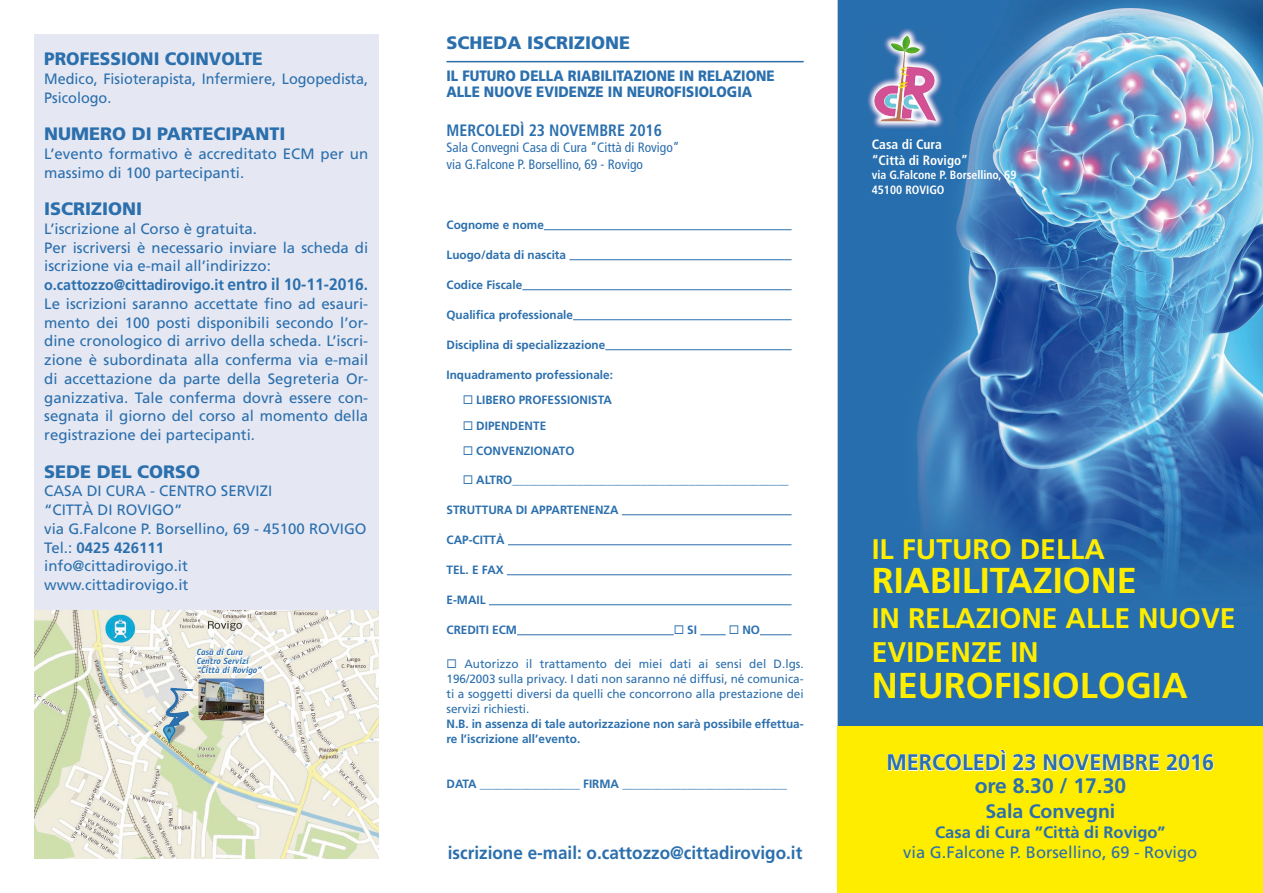
<style>
.page{position:relative;width:1263px;height:893px;background:#fff}
.page>*{position:absolute;margin:0;border:0;box-sizing:border-box;transform-origin:0 0}
.t1{font:700 36px "Frutiger";color:#ffed00}
.t2{font:700 28.35px/34.7px "Frutiger";color:#ffed00}
.t3{font:700 22.5px "Frutiger";color:#2b6fad;scale:.96 1}
.t4{font:700 21px "Frutiger";color:#2b6fad}
.t5{font:700 19.5px "Frutiger";color:#2b6fad}
.t6{font:900 18px "Frutiger";color:#2b6fad}
.t7{font:700 18px "Frutiger";color:#2b6fad;scale:.95 1}
.t8{font:900 18px "Frutiger";color:#2b6fad;scale:.96 1}
.t9{font:16.5px "Frutiger";color:#2b6fad}
.t10{font:700 16.5px "Frutiger";color:#2b6fad}
.t11{font:700 condensed 16.5px "Frutiger";color:#2b6fad;scale:.96 1}
.t12{font:15px/18.8px "Frutiger";color:#2b6fad}
.t13{font:900 15px/16.5px "Frutiger";color:#2b6fad;scale:.89 1}
.t14{font:15px/18.8px "Frutiger";color:#2b6fad;scale:.96 1}
.t15{font:condensed 13.5px/16.5px "Frutiger";color:#2b6fad}
.t16{font:700 condensed 13.5px/16.2px "Frutiger";color:#fff}
.t17{font:700 12px/15px "Frutiger";color:#2b6fad}
.t18{font:12px/15px "Frutiger";color:#2b6fad;text-align:justify}
.t19{font:700 condensed 12px/14.4px "Frutiger";color:#fff}
.t20{font:italic 700 9px/9px "Officina Sans";color:#2b6fad}
.s1{font-weight:700}
.s2{font-weight:700;font-size:16.5px}
</style>
<div class="page">
<div style="left:34px;top:34px;width:344px;height:576px;background:#e5e8f3"></div>
<img style="left:838px;top:0;width:425px;height:726px">
<div style="left:838px;top:726px;width:425px;height:167px;background:#ffed00"></div>
<hr style="left:544px;top:229px;width:247px;height:1px;background:#2b6fad">
<hr style="left:569px;top:259px;width:222px;height:1px;background:#2b6fad">
<hr style="left:522px;top:289px;width:269px;height:1px;background:#2b6fad">
<hr style="left:573px;top:319px;width:218px;height:1px;background:#2b6fad">
<hr style="left:605px;top:349px;width:186px;height:1px;background:#2b6fad">
<hr style="left:622px;top:514px;width:169px;height:1px;background:#2b6fad">
<hr style="left:508px;top:544px;width:283px;height:1px;background:#2b6fad">
<hr style="left:507px;top:574px;width:284px;height:1px;background:#2b6fad">
<hr style="left:489px;top:604px;width:302px;height:1px;background:#2b6fad">
<hr style="left:517px;top:634px;width:157px;height:1px;background:#2b6fad">
<svg style="left:700px;top:634px;width:26px;height:1px"></svg>
<hr style="left:760px;top:634px;width:31px;height:1px;background:#2b6fad">
<svg style="left:887px;top:750px;width:119px;height:21px"></svg>
<svg style="left:1013px;top:754px;width:23px;height:17px"></svg>
<svg style="left:1043px;top:754px;width:116px;height:17px"></svg>
<svg style="left:1166px;top:754px;width:48px;height:17px"></svg>
<img style="left:866px;top:28px;width:78px;height:101px">
<img style="left:875px;top:36px;width:31px;height:60px">
<hr style="left:446px;top:61px;width:358px;height:1px;background:#2b6fad">
<img style="left:34px;top:610px;width:344px;height:249px">
<svg style="left:164px;top:635px;width:100px;height:93px"></svg>
<img style="left:198px;top:678px;width:66px;height:42px">
<p class="t8" style="left:44px;top:48px;width:229px">PROFESSIONI COINVOLTE</p>
<p class="t14" style="left:44px;top:69px;width:339px">Medico, Fisioterapista, Infermiere, Logopedista,<br>Psicologo.</p>
<p class="t6" style="left:44px;top:123px;width:243px">NUMERO DI PARTECIPANTI</p>
<p class="t12" style="left:44px;top:144px;width:326px">L’evento formativo è accreditato ECM per un massimo di 100 partecipanti.</p>
<p class="t6" style="left:44px;top:198px;width:100px">ISCRIZIONI</p>
<p class="t12" style="left:44px;top:219px;width:326px">L’iscrizione al Corso è gratuita.<br>Per iscriversi è necessario inviare la scheda di iscrizione via e-mail all’indirizzo: <span class="s1">o.cattozzo@cittadirovigo.it</span> <span class="s2">entro il 10-11-2016.<br></span>Le iscrizioni saranno accettate fino ad esauri&shy;mento dei 100 posti disponibili secondo l’or&shy;dine cronologico di arrivo della scheda. L’iscri&shy;zione è subordinata alla conferma via e-mail di accettazione da parte della Segreteria Or&shy;ganizzativa. Tale conferma dovrà essere con&shy;segnata il giorno del corso al momento della registrazione dei partecipanti.</p>
<p class="t6" style="left:44px;top:460px;width:158px">SEDE DEL CORSO</p>
<p class="t12" style="left:44px;top:482px;width:324px">CASA DI CURA - CENTRO SERVIZI<br>“CITTÀ DI ROVIGO”<br>via G.Falcone P. Borsellino, 69 - 45100 ROVIGO<br>Tel.: <span class="s1">0425 426111<br></span>info@cittadirovigo.it<br>www.cittadirovigo.it</p>
<p class="t20" style="left:197px;top:648px;width:66px">Casa di Cura<br>Centro Servizi “Città di Rovigo”</p>
<p class="t6" style="left:446px;top:32px;width:185px">SCHEDA ISCRIZIONE</p>
<p class="t13" style="left:446px;top:67px;width:370px">IL FUTURO DELLA RIABILITAZIONE IN RELAZIONE<br>ALLE NUOVE EVIDENZE IN NEUROFISIOLOGIA</p>
<p class="t11" style="left:446px;top:120px;width:226px">MERCOLEDÌ 23 NOVEMBRE 2016</p>
<p class="t15" style="left:446px;top:139px;width:235px">Sala Convegni Casa di Cura ”Città di Rovigo” via G.Falcone P. Borsellino, 69 - Rovigo</p>
<p class="t17" style="left:446px;top:217px;width:99px">Cognome e nome</p>
<p class="t17" style="left:446px;top:247px;width:121px">Luogo/data di nascita</p>
<p class="t17" style="left:446px;top:277px;width:77px">Codice Fiscale</p>
<p class="t17" style="left:446px;top:307px;width:128px">Qualifica professionale</p>
<p class="t17" style="left:446px;top:337px;width:160px">Disciplina di specializzazione</p>
<p class="t17" style="left:446px;top:367px;width:168px">Inquadramento professionale:</p>
<p class="t17" style="left:463px;top:392px;width:151px">◻ LIBERO PROFESSIONISTA</p>
<p class="t17" style="left:463px;top:418px;width:85px">◻ DIPENDENTE</p>
<p class="t17" style="left:463px;top:443px;width:113px">◻ CONVENZIONATO</p>
<p class="t17" style="left:463px;top:472px;width:327px">◻ ALTRO_______________________________________________</p>
<p class="t17" style="left:446px;top:502px;width:174px">STRUTTURA DI APPARTENENZA</p>
<p class="t17" style="left:446px;top:532px;width:60px">CAP-CITTÀ</p>
<p class="t17" style="left:446px;top:562px;width:59px">TEL. E FAX</p>
<p class="t17" style="left:446px;top:592px;width:41px">E-MAIL</p>
<p class="t17" style="left:446px;top:622px;width:72px">CREDITI ECM</p>
<p class="t17" style="left:674px;top:622px;width:25px">◻ SI</p>
<p class="t17" style="left:729px;top:622px;width:33px">◻ NO</p>
<p class="t18" style="left:446px;top:656px;width:359px">◻ Autorizzo il trattamento dei miei dati ai sensi del D.lgs.<br>196/2003 sulla privacy. I dati non saranno né diffusi, né comunica&shy;ti a soggetti diversi da quelli che concorrono alla prestazione dei servizi richiesti.</p>
<p class="t17" style="left:446px;top:716px;width:359px">N.B. in assenza di tale autorizzazione non sarà possibile effettua&shy;re l’iscrizione all’evento.</p>
<p class="t17" style="left:446px;top:776px;width:342px">DATA _________________ FIRMA ____________________________</p>
<p class="t7" style="left:448px;top:842px;width:375px">iscrizione e-mail: o.cattozzo@cittadirovigo.it</p>
<p class="t16" style="left:872px;top:136px;width:98px">Casa di Cura “Città di Rovigo”</p>
<p class="t19" style="left:872px;top:168px;width:146px">via G.Falcone P. Borsellino, 69<br>45100 ROVIGO</p>
<h2 class="t2" style="left:872px;top:531px;width:235px">IL FUTURO DELLA</h2>
<h1 class="t1" style="left:872px;top:559px;width:267px">RIABILITAZIONE</h1>
<h2 class="t2" style="left:872px;top:600px;width:365px">IN RELAZIONE ALLE NUOVE<br>EVIDENZE IN</h2>
<h1 class="t1" style="left:872px;top:665px;width:318px">NEUROFISIOLOGIA</h1>
<h3 class="t3" style="left:886px;top:749px;width:343px">MERCOLEDÌ 23 NOVEMBRE 2016</h3>
<h3 class="t4" style="left:975px;top:773px;width:153px">ore 8.30 / 17.30</h3>
<h3 class="t5" style="left:985px;top:800px;width:132px">Sala Convegni</h3>
<p class="t10" style="left:935px;top:823px;width:232px">Casa di Cura ”Città di Rovigo”</p>
<p class="t9" style="left:903px;top:842px;width:296px">via G.Falcone P. Borsellino, 69 - Rovigo</p>
</div>
